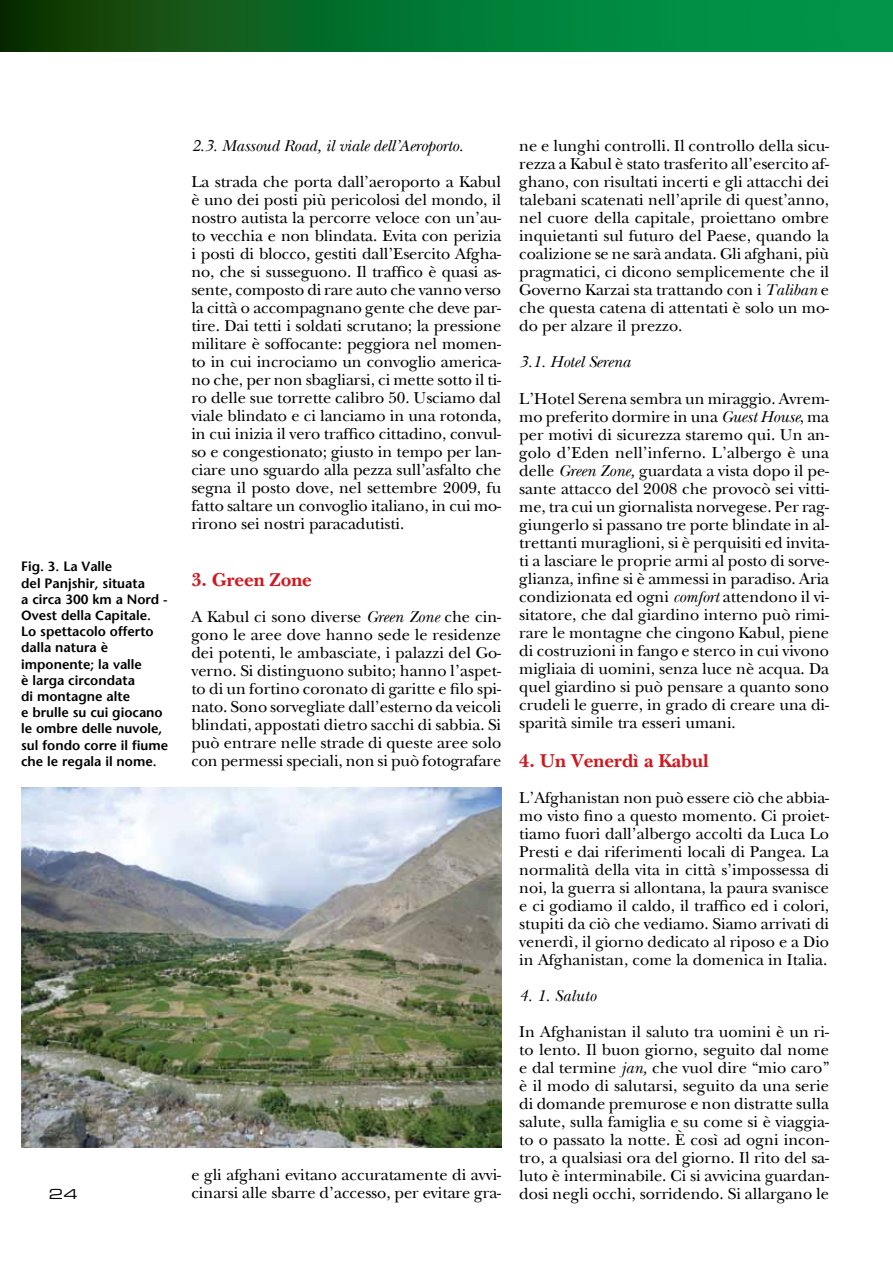
<style>
.page{position:relative;width:893px;height:1263px;background:#fff}
.page>*{position:absolute;margin:0;border:0;box-sizing:border-box;transform-origin:0 0}
.t1{font:700 19.5px "New Baskerville";color:#d0181f}
.t2{font:16.5px/18px "New Baskerville";color:#000;text-align:justify}
.t3{font:italic 16.5px "New Baskerville";letter-spacing:-.005em;color:#000}
.t4{font:600 13.5px/16.2px "Stone Sans";color:#000}
.t5{font:13.5px "Eurostile Extended Two";color:#000;scale:1.11 1}
.s1{font-style:italic}
</style>
<div class="page">
<svg style="left:0;top:0;width:893px;height:51px"></svg>
<img style="left:21px;top:787px;width:480px;height:360px">
<p class="t4" style="left:21px;top:558px;width:148px">Fig. 3. La Valle<br>del Panjshir, situata<br>a circa 300 km a Nord -<br>Ovest della Capitale.<br>Lo spettacolo offerto dalla natura è imponente; la valle<br>è larga circondata<br>di montagne alte<br>e brulle su cui giocano le ombre delle nuvole, sul fondo corre il fiume che le regala il nome.</p>
<p class="t5" style="left:49px;top:1185px;width:28px">24</p>
<p class="t3" style="left:191px;top:136px;width:274px">2.3. Massoud Road, il viale dell’Aeroporto.</p>
<p class="t2" style="left:191px;top:173px;width:311px">La strada che porta dall’aeroporto a Kabul è uno dei posti più pericolosi del mondo, il nostro autista la percorre veloce con un’au&shy;to vecchia e non blindata. Evita con perizia i posti di blocco, gestiti dall’Esercito Afgha&shy;no, che si susseguono. Il traffico è quasi as&shy;sente, composto di rare auto che vanno verso la città o accompagnano gente che deve par&shy;tire. Dai tetti i soldati scrutano; la pressione militare è soffocante: peggiora nel momen&shy;to in cui incrociamo un convoglio america&shy;no che, per non sbagliarsi, ci mette sotto il ti&shy;ro delle sue torrette calibro 50. Usciamo dal viale blindato e ci lanciamo in una rotonda, in cui inizia il vero traffico cittadino, convul&shy;so e congestionato; giusto in tempo per lan&shy;ciare uno sguardo alla pezza sull’asfalto che segna il posto dove, nel settembre 2009, fu fatto saltare un convoglio italiano, in cui mo&shy;rirono sei nostri paracadutisti.</p>
<p class="t1" style="left:191px;top:568px;width:122px">3. Green Zone</p>
<p class="t2" style="left:191px;top:608px;width:311px">A Kabul ci sono diverse <span class="s1">Green Zone</span> che cin&shy;gono le aree dove hanno sede le residenze dei potenti, le ambasciate, i palazzi del Go&shy;verno. Si distinguono subito; hanno l’aspet&shy;to di un fortino coronato di garitte e filo spi&shy;nato. Sono sorvegliate dall’esterno da veicoli blindati, appostati dietro sacchi di sabbia. Si può entrare nelle strade di queste aree solo con permessi speciali, non si può fotografare</p>
<p class="t2" style="left:191px;top:1166px;width:311px">e gli afghani evitano accuratamente di avvi&shy;cinarsi alle sbarre d’accesso, per evitare gra-</p>
<p class="t2" style="left:519px;top:137px;width:311px">ne e lunghi controlli. Il controllo della sicu&shy;rezza a Kabul è stato trasferito all’esercito af&shy;ghano, con risultati incerti e gli attacchi dei talebani scatenati nell’aprile di quest’anno, nel cuore della capitale, proiettano ombre inquietanti sul futuro del Paese, quando la coalizione se ne sarà andata. Gli afghani, più pragmatici, ci dicono semplicemente che il Governo Karzai sta trattando con i <span class="s1">Taliban</span> e che questa catena di attentati è solo un mo&shy;do per alzare il prezzo.</p>
<p class="t3" style="left:519px;top:352px;width:113px">3.1. Hotel Serena</p>
<p class="t2" style="left:519px;top:389px;width:311px">L’Hotel Serena sembra un miraggio. Avrem&shy;mo preferito dormire in una <span class="s1">Guest House</span>, ma per motivi di sicurezza staremo qui. Un an&shy;golo d’Eden nell’inferno. L’albergo è una delle <span class="s1">Green Zone,</span> guardata a vista dopo il pe&shy;sante attacco del 2008 che provocò sei vitti&shy;me, tra cui un giornalista norvegese. Per rag&shy;giungerlo si passano tre porte blindate in al&shy;trettanti muraglioni, si è perquisiti ed invita&shy;ti a lasciare le proprie armi al posto di sorve&shy;glianza, infine si è ammessi in paradiso. Aria condizionata ed ogni <span class="s1">comfort</span> attendono il vi&shy;sitatore, che dal giardino interno può rimi&shy;rare le montagne che cingono Kabul, piene di costruzioni in fango e sterco in cui vivono migliaia di uomini, senza luce nè acqua. Da quel giardino si può pensare a quanto sono crudeli le guerre, in grado di creare una di&shy;sparità simile tra esseri umani.</p>
<p class="t1" style="left:519px;top:749px;width:191px">4. Un Venerdì a Kabul</p>
<p class="t2" style="left:519px;top:788px;width:311px">L’Afghanistan non può essere ciò che abbia&shy;mo visto fino a questo momento. Ci proiet&shy;tiamo fuori dall’albergo accolti da Luca Lo Presti e dai riferimenti locali di Pangea. La normalità della vita in città s’impossessa di noi, la guerra si allontana, la paura svanisce e ci godiamo il caldo, il traffico ed i colori, stupiti da ciò che vediamo. Siamo arrivati di venerdì, il giorno dedicato al riposo e a Dio in Afghanistan, come la domenica in Italia.</p>
<p class="t3" style="left:519px;top:986px;width:78px">4. 1. Saluto</p>
<p class="t2" style="left:519px;top:1022px;width:311px">In Afghanistan il saluto tra uomini è un ri&shy;to lento. Il buon giorno, seguito dal nome e dal termine <span class="s1">jan,</span> che vuol dire “mio caro” è il modo di salutarsi, seguito da una serie di domande premurose e non distratte sulla salute, sulla famiglia e su come si è viaggia&shy;to o passato la notte. È così ad ogni incon&shy;tro, a qualsiasi ora del giorno. Il rito del sa&shy;luto è interminabile. Ci si avvicina guardan&shy;dosi negli occhi, sorridendo. Si allargano le</p>
</div>
